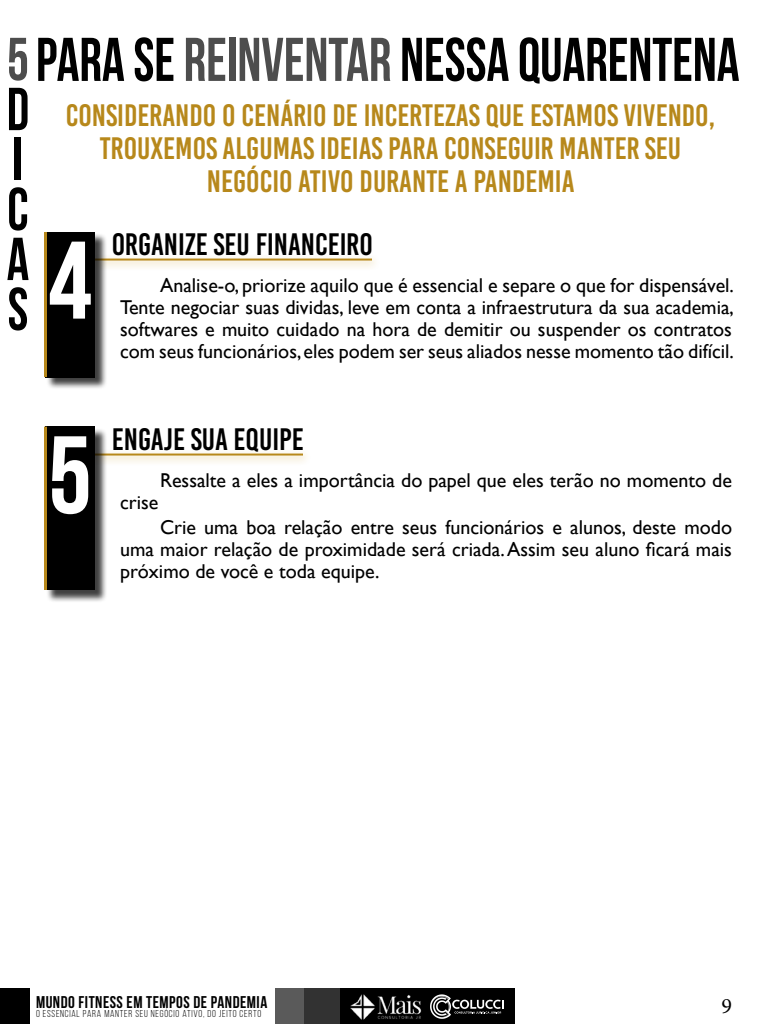
<style>
.page{position:relative;width:768px;height:1024px;background:#fff}
.page>*{position:absolute;margin:0;border:0;box-sizing:border-box;transform-origin:0 0}
.t1{font:700 110px/194.7px "Bebas Neue";color:#fff}
.t2{font:700 61.6px "Bebas Neue";color:#000;scale:.91 1}
.t3{font:700 60.5px/50px "Bebas Neue";color:#000;text-align:justify;scale:.91 1}
.t4{font:31px/33px "Bebas Kai";color:#b7881b;text-align:center}
.t5{font:31px "Bebas Kai";color:#000}
.t6{font:22px "Minion Pro";color:#000}
.t7{font:20px/22px "Gill Sans";color:#000;text-align:justify}
.t8{font:700 17px "Bebas Neue";letter-spacing:.03em;color:#000}
.t9{font:10px "Bebas Neue";letter-spacing:.075em;color:#000}
.s1{font-size:60.5px;color:#4d4d4d}
.s2{color:#4d4d4d}
</style>
<div class="page">
<div style="left:275px;top:988px;width:240px;height:36px;background:#000"></div>
<div style="left:0;top:988px;width:30px;height:36px;background:#000"></div>
<svg style="left:430px;top:994px;width:74px;height:25px"></svg>
<img style="left:350px;top:994px;width:72px;height:26px">
<div style="left:275px;top:988px;width:65px;height:36px;background:#323232"></div>
<div style="left:275px;top:988px;width:29px;height:36px;background:#5a5a5a"></div>
<div style="left:89px;top:253px;width:292px;height:18px;background:#c9961a;opacity:.5"></div>
<hr style="left:95px;top:259px;width:277px;height:2px;background:#b7881b">
<div style="left:89px;top:448px;width:223px;height:18px;background:#c9961a;opacity:.5"></div>
<hr style="left:95px;top:454px;width:208px;height:2px;background:#b7881b">
<div style="left:47px;top:233px;width:61px;height:157px;background:#000;opacity:.75"></div>
<div style="left:45px;top:232px;width:50px;height:145px;background:#000"></div>
<div style="left:47px;top:428px;width:61px;height:175px;background:#000;opacity:.75"></div>
<div style="left:45px;top:427px;width:50px;height:163px;background:#000"></div>
<hr style="left:44px;top:232px;width:3px;height:145px;background:#b7881b">
<hr style="left:44px;top:427px;width:3px;height:163px;background:#b7881b">
<h2 class="t2" style="left:7px;top:26px;width:806px"><span class="s1">5</span>PARA SE <span class="s2">REINVENTAR</span> NESSA QUARENTENA</h2>
<h3 class="t3" style="left:7px;top:84px;width:26px">D I C A S</h3>
<h3 class="t4" style="left:66px;top:99px;width:651px">CONSIDERANDO O CENÁRIO DE INCERTEZAS QUE ESTAMOS VIVENDO,<br>TROUXEMOS ALGUMAS IDEIAS PARA CONSEGUIR MANTER SEU<br>NEGÓCIO ATIVO DURANTE A PANDEMIA</h3>
<h1 class="t1" style="left:48px;top:182px;width:45px">4<br>5</h1>
<h3 class="t5" style="left:112px;top:228px;width:263px">ORGANIZE SEU FINANCEIRO</h3>
<p class="t7" style="left:120px;top:274px;width:616px;text-indent:40px">Analise-o, priorize aquilo que é essencial e separe o que for dispensável.<br>Tente negociar suas dividas, leve em conta a infraestrutura da sua academia, softwares e muito cuidado na hora de demitir ou suspender os contratos com seus funcionários, eles podem ser seus aliados nesse momento tão difícil.</p>
<h3 class="t5" style="left:112px;top:423px;width:194px">ENGAJE SUA EQUIPE</h3>
<p class="t7" style="left:160px;top:469px;width:574px">Ressalte a eles a importância do papel que eles terão no momento de</p>
<p class="t7" style="left:120px;top:491px;width:40px">crise</p>
<p class="t7" style="left:120px;top:516px;width:614px;text-indent:40px">Crie uma boa relação entre seus funcionários e alunos, deste modo uma maior relação de proximidade será criada. Assim seu aluno ficará mais próximo de você e toda equipe.</p>
<p class="t8" style="left:36px;top:993px;width:233px">MUNDO FITNESS EM TEMPOS DE PANDEMIA</p>
<p class="t9" style="left:36px;top:1009px;width:227px">O ESSENCIAL PARA MANTER SEU NEGÓCIO ATIVO, DO JEITO CERTO</p>
<p class="t6" style="left:721px;top:991px;width:12px">9</p>
</div>
